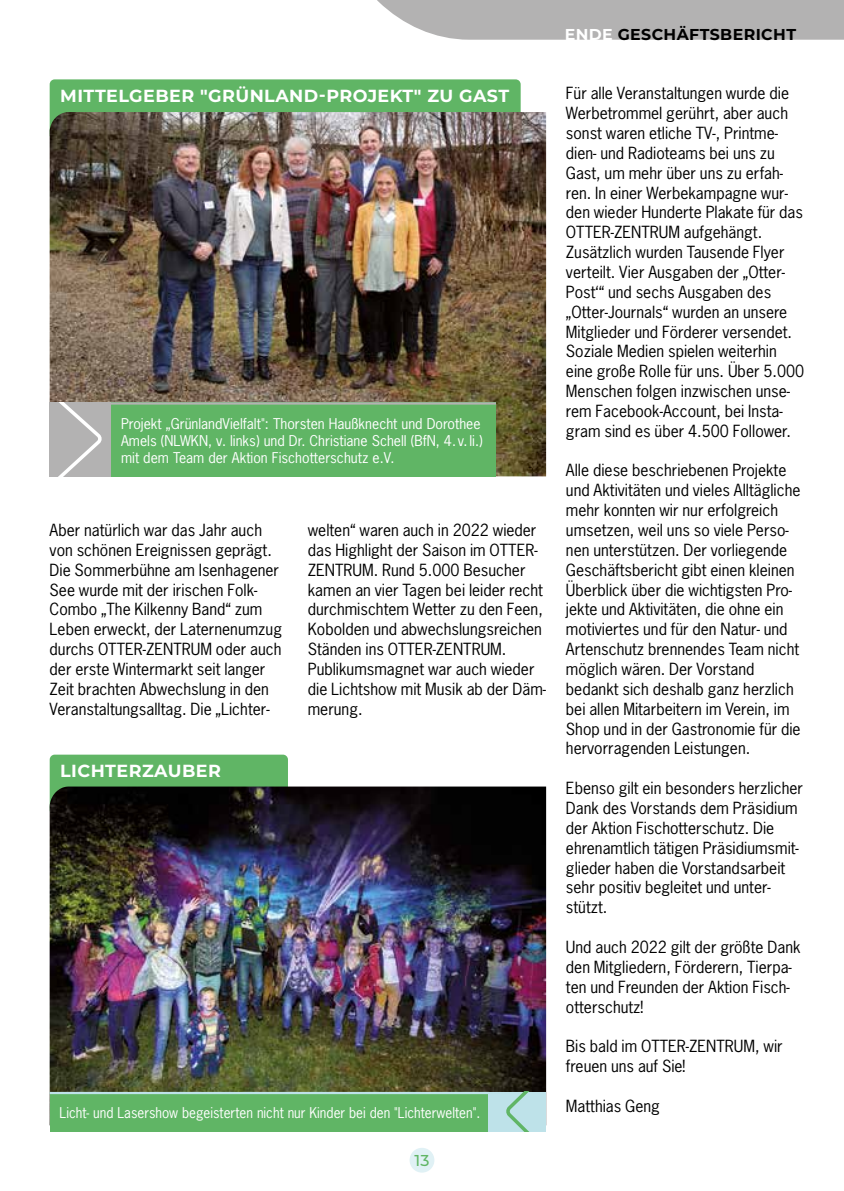
<style>
.page{position:relative;width:844px;height:1191px;background:#fff}
.page>*{position:absolute;margin:0;border:0;box-sizing:border-box;transform-origin:0 0}
.t1{font:700 17.5px "Montserrat";letter-spacing:.025em;color:#fff}
.t2{font:15.75px/19.8px "News Gothic Std";color:#000}
.t3{font:700 15.75px "Montserrat";letter-spacing:.025em;color:#000}
.t4{font:500 15.75px "Montserrat";color:#60b565}
.t5{font:14px/16.8px "News Gothic Std";color:#fff}
.t6{font:14px "News Gothic Std";color:#fff;scale:.96 1}
.s1{color:#fff}
</style>
<div class="page">
<div style="left:50px;top:754px;width:238px;height:61px;background:#60b565;border-radius:5px"></div>
<div style="left:50px;top:79px;width:470px;height:61px;background:#60b565;border-radius:5px"></div>
<img style="left:50px;top:112px;width:496px;height:364px">
<div style="left:409px;top:1147px;width:25px;height:25px;background:#e0f1f5;border-radius:50%"></div>
<div style="left:108px;top:402px;width:388px;height:74px;background:#60b565"></div>
<div style="left:50px;top:402px;width:61px;height:74px;background:#b3b2b2"></div>
<svg style="left:58px;top:402px;width:44px;height:74px"></svg>
<hr style="left:102px;top:402px;width:394px;height:2px;background:#b3b2b2">
<img style="left:50px;top:786px;width:496px;height:305px">
<svg style="left:377px;top:0;width:466px;height:40px;background:#b8b7b7"></svg>
<div style="left:50px;top:1093px;width:441px;height:38px;background:#60b565"></div>
<div style="left:488px;top:1091px;width:58px;height:40px;background:#bee2e9"></div>
<svg style="left:502px;top:1091px;width:44px;height:40px"></svg>
<hr style="left:50px;top:1091px;width:439px;height:3px;background:#bee2e9">
<p class="t1" style="left:60px;top:83px;width:450px">MITTELGEBER "GRÜNLAND-PROJEKT" ZU GAST</p>
<p class="t5" style="left:121px;top:415px;width:363px">Projekt „GrünlandVielfalt": Thorsten Haußknecht und Dorothee<br>Amels (NLWKN, v. links) und Dr. Christiane Schell (BfN, 4. v.li.) mit dem Team der Aktion Fischotterschutz e.V.</p>
<p class="t2" style="left:50px;top:520px;width:234px">Aber natürlich war das Jahr auch von schönen Ereignissen geprägt.<br>Die Sommerbühne am Isenhagener See wurde mit der irischen Folk-Combo „The Kilkenny Band“ zum Leben erweckt, der Laternenumzug durchs OTTER-ZENTRUM oder auch der erste Wintermarkt seit langer Zeit brachten Abwechslung in den Veranstaltungsalltag. Die „Lichter-</p>
<p class="t2" style="left:308px;top:520px;width:240px">welten“ waren auch in 2022 wieder das Highlight der Saison im OTTER-<br>ZENTRUM. Rund 5.000 Besucher kamen an vier Tagen bei leider recht durchmischtem Wetter zu den Feen,<br>Kobolden und abwechslungsreichen<br>Ständen ins OTTER-ZENTRUM.<br>Publikumsmagnet war auch wieder die Lichtshow mit Musik ab der Däm&shy;merung.</p>
<p class="t1" style="left:60px;top:757px;width:162px">LICHTERZAUBER</p>
<p class="t6" style="left:60px;top:1103px;width:439px">Licht- und Lasershow begeisterten nicht nur Kinder bei den "Lichterwelten".</p>
<p class="t4" style="left:414px;top:1149px;width:16px">13</p>
<p class="t3" style="left:564px;top:23px;width:233px"><span class="s1">ENDE</span> GESCHÄFTSBERICHT</p>
<p class="t2" style="left:566px;top:83px;width:240px">Für alle Veranstaltungen wurde die Werbetrommel gerührt, aber auch sonst waren etliche TV-, Printme&shy;dien- und Radioteams bei uns zu Gast, um mehr über uns zu erfah&shy;ren. In einer Werbekampagne wur&shy;den wieder Hunderte Plakate für das OTTER-ZENTRUM aufgehängt.<br>Zusätzlich wurden Tausende Flyer verteilt. Vier Ausgaben der „Otter-Post‘“ und sechs Ausgaben des „Otter-Journals“ wurden an unsere Mitglieder und Förderer versendet.<br>Soziale Medien spielen weiterhin eine große Rolle für uns. Über 5.000<br>Menschen folgen inzwischen unse&shy;rem Facebook-Account, bei Insta&shy;gram sind es über 4.500 Follower.</p>
<p class="t2" style="left:566px;top:460px;width:236px">Alle diese beschriebenen Projekte und Aktivitäten und vieles Alltägliche mehr konnten wir nur erfolgreich umsetzen, weil uns so viele Perso&shy;nen unterstützen. Der vorliegende Geschäftsbericht gibt einen kleinen Überblick über die wichtigsten Pro&shy;jekte und Aktivitäten, die ohne ein motiviertes und für den Natur- und Artenschutz brennendes Team nicht möglich wären. Der Vorstand bedankt sich deshalb ganz herzlich bei allen Mitarbeitern im Verein, im Shop und in der Gastronomie für die hervorragenden Leistungen.</p>
<p class="t2" style="left:566px;top:778px;width:238px">Ebenso gilt ein besonders herzlicher<br>Dank des Vorstands dem Präsidium der Aktion Fischotterschutz. Die ehrenamtlich tätigen Präsidiumsmit&shy;glieder haben die Vorstandsarbeit sehr positiv begleitet und unter&shy;stützt.</p>
<p class="t2" style="left:566px;top:937px;width:236px">Und auch 2022 gilt der größte Dank den Mitgliedern, Förderern, Tierpa&shy;ten und Freunden der Aktion Fisch&shy;otterschutz!</p>
<p class="t2" style="left:566px;top:1036px;width:218px">Bis bald im OTTER-ZENTRUM, wir freuen uns auf Sie!</p>
<p class="t2" style="left:566px;top:1095px;width:95px">Matthias Geng</p>
</div>
